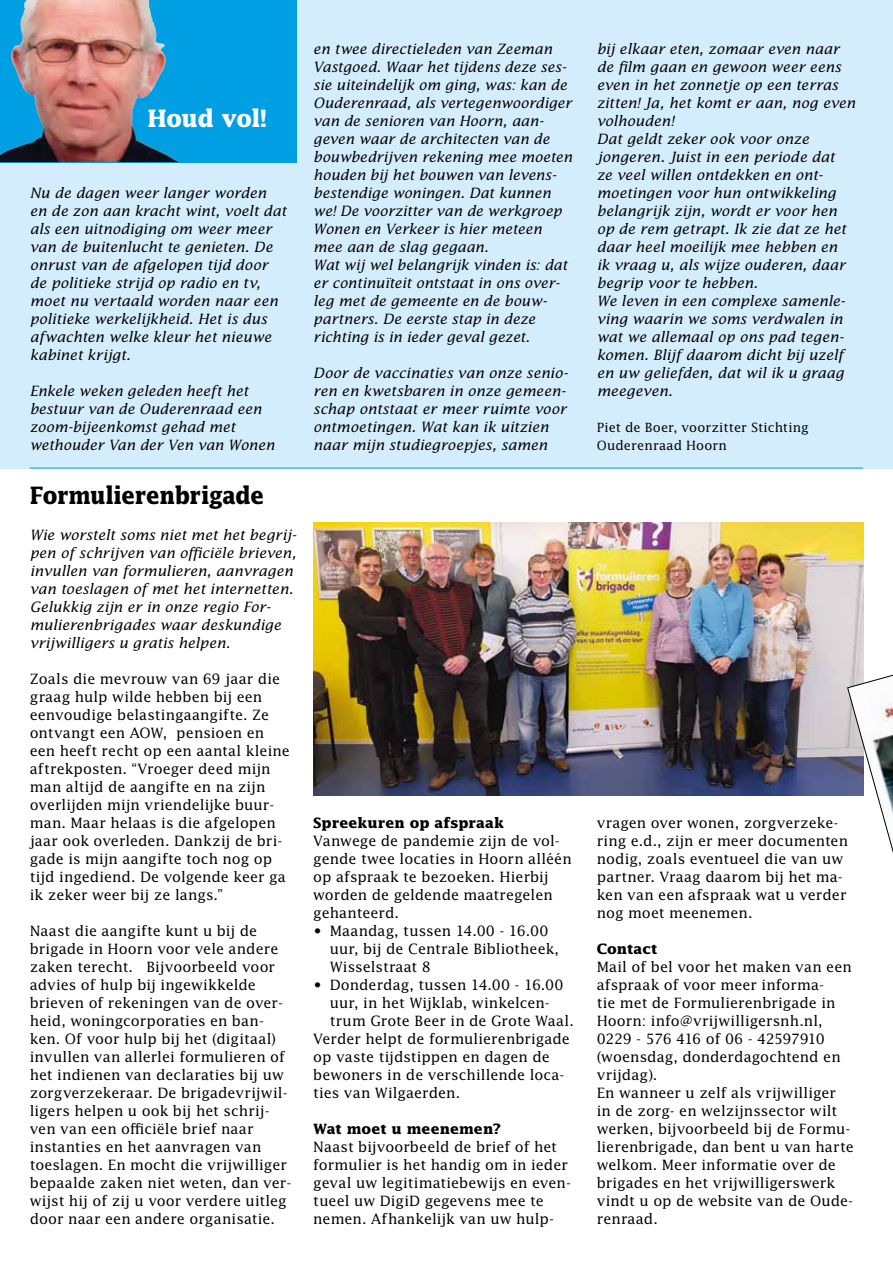
<style>
.page{position:relative;width:893px;height:1263px;background:#fff}
.page>*{position:absolute;margin:0;border:0;box-sizing:border-box;transform-origin:0 0}
.t1{font:700 24px "Lucida Std";letter-spacing:-.02em;color:#000;scale:.9 1}
.t2{font:700 24px "Lucida Std";letter-spacing:-.015em;color:#fff;scale:.95 1}
.t3{font:14.25px/18px "Lucida Std";letter-spacing:.005em;color:#000}
.t4{font:italic 14.25px/18px "Lucida Std";color:#000}
.t5{font:700 14.25px "Lucida Std";letter-spacing:-.005em;color:#000}
.t6{font:12.75px/18px "Lucida Std";letter-spacing:.01em;color:#000}
</style>
<div class="page">
<div style="left:0;top:0;width:893px;height:468px;background:#d4edfc"></div>
<svg style="left:0;top:0;width:297px;height:162px;background:#4f90b4"></svg>
<img style="left:20px;top:0;width:7px;height:30px">
<hr style="left:30px;top:468px;width:833px;height:1px;background:#009fe3">
<img style="left:313px;top:522px;width:550px;height:273px">
<svg style="left:847px;top:642px;width:46px;height:211px"></svg>
<h1 class="t2" style="left:147px;top:104px;width:127px">Houd vol!</h1>
<p class="t4" style="left:30px;top:184px;width:258px">Nu de dagen weer langer worden en de zon aan kracht wint, voelt dat als een uitnodiging om weer meer van de buitenlucht te genieten. De onrust van de afgelopen tijd door de politieke strijd op radio en tv, moet nu vertaald worden naar een politieke werkelijkheid. Het is dus afwachten welke kleur het nieuwe kabinet krijgt.</p>
<p class="t4" style="left:30px;top:382px;width:246px">Enkele weken geleden heeft het bestuur van de Ouderenraad een zoom-bijeenkomst gehad met wethouder Van der Ven van Wonen</p>
<h1 class="t1" style="left:30px;top:481px;width:262px">Formulierenbrigade</h1>
<p class="t4" style="left:30px;top:526px;width:268px">Wie worstelt soms niet met het begrij&shy;pen of schrijven van officiële brieven, invullen van formulieren, aanvragen van toeslagen of met het internetten.<br>Gelukkig zijn er in onze regio For&shy;mulierenbrigades waar deskundige vrijwilligers u gratis helpen.</p>
<p class="t3" style="left:30px;top:670px;width:262px">Zoals die mevrouw van 69 jaar die graag hulp wilde hebben bij een eenvoudige belastingaangifte. Ze ontvangt een AOW, pensioen en een heeft recht op een aantal kleine aftrekposten. “Vroeger deed mijn man altijd de aangifte en na zijn overlijden mijn vriendelijke buur&shy;man. Maar helaas is die afgelopen jaar ook overleden. Dankzij de bri&shy;gade is mijn aangifte toch nog op tijd ingediend. De volgende keer ga ik zeker weer bij ze langs.”</p>
<p class="t3" style="left:30px;top:922px;width:263px">Naast die aangifte kunt u bij de brigade in Hoorn voor vele andere zaken terecht. Bijvoorbeeld voor advies of hulp bij ingewikkelde brieven of rekeningen van de over&shy;heid, woningcorporaties en ban&shy;ken. Of voor hulp bij het (digitaal) invullen van allerlei formulieren of het indienen van declaraties bij uw zorgverzekeraar. De brigadevrijwil&shy;ligers helpen u ook bij het schrij&shy;ven van een officiële brief naar instanties en het aanvragen van toeslagen. En mocht die vrijwilliger bepaalde zaken niet weten, dan ver&shy;wijst hij of zij u voor verdere uitleg door naar een andere organisatie.</p>
<p class="t4" style="left:313px;top:40px;width:261px">en twee directieleden van Zeeman Vastgoed. Waar het tijdens deze ses&shy;sie uiteindelijk om ging, was: kan de Ouderenraad, als vertegenwoordiger van de senioren van Hoorn, aan&shy;geven waar de architecten van de bouwbedrijven rekening mee moeten houden bij het bouwen van levens&shy;bestendige woningen. Dat kunnen we! De voorzitter van de werkgroep Wonen en Verkeer is hier meteen mee aan de slag gegaan.<br>Wat wij wel belangrijk vinden is: dat er continuïteit ontstaat in ons over&shy;leg met de gemeente en de bouw&shy;partners. De eerste stap in deze richting is in ieder geval gezet.</p>
<p class="t4" style="left:313px;top:364px;width:256px">Door de vaccinaties van onze senio&shy;ren en kwetsbaren in onze gemeen&shy;schap ontstaat er meer ruimte voor ontmoetingen. Wat kan ik uitzien naar mijn studiegroepjes, samen</p>
<p class="t5" style="left:313px;top:814px;width:192px">Spreekuren op afspraak</p>
<p class="t3" style="left:313px;top:832px;width:260px">Vanwege de pandemie zijn de vol&shy;gende twee locaties in Hoorn alléén op afspraak te bezoeken. Hierbij worden de geldende maatregelen gehanteerd.</p>
<p class="t3" style="left:330px;top:922px;width:231px;text-indent:-17px">• Maandag, tussen 14.00 - 16.00 uur, bij de Centrale Bibliotheek,<br>Wisselstraat 8</p>
<p class="t3" style="left:313px;top:976px;width:252px">• Donderdag, tussen 14.00 - 16.00</p>
<p class="t3" style="left:330px;top:994px;width:222px">uur, in het Wijklab, winkelcen-</p>
<p class="t3" style="left:330px;top:1012px;width:246px">trum Grote Beer in de Grote Waal.</p>
<p class="t3" style="left:313px;top:1030px;width:258px">Verder helpt de formulierenbrigade</p>
<p class="t3" style="left:313px;top:1048px;width:238px">op vaste tijdstippen en dagen de</p>
<p class="t3" style="left:313px;top:1066px;width:253px">bewoners in de verschillende loca-</p>
<p class="t3" style="left:313px;top:1084px;width:149px">ties van Wilgaerden.</p>
<p class="t5" style="left:313px;top:1120px;width:189px">Wat moet u meenemen?</p>
<p class="t3" style="left:313px;top:1138px;width:259px">Naast bijvoorbeeld de brief of het formulier is het handig om in ieder geval uw legitimatiebewijs en even&shy;tueel uw DigiD gegevens mee te nemen. Afhankelijk van uw hulp-</p>
<p class="t4" style="left:597px;top:40px;width:260px">bij elkaar eten, zomaar even naar de film gaan en gewoon weer eens even in het zonnetje op een terras zitten! Ja, het komt er aan, nog even volhouden!<br>Dat geldt zeker ook voor onze jongeren. Juist in een periode dat<br>ze veel willen ontdekken en ont&shy;moetingen voor hun ontwikkeling belangrijk zijn, wordt er voor hen op de rem getrapt. Ik zie dat ze het daar heel moeilijk mee hebben en<br>ik vraag u, als wijze ouderen, daar begrip voor te hebben.<br>We leven in een complexe samenle&shy;ving waarin we soms verdwalen in wat we allemaal op ons pad tegen&shy;komen. Blijf daarom dicht bij uzelf en uw geliefden, dat wil ik u graag meegeven.</p>
<p class="t6" style="left:597px;top:418px;width:214px">Piet de Boer, voorzitter Stichting<br>Ouderenraad Hoorn</p>
<p class="t3" style="left:597px;top:814px;width:253px">vragen over wonen, zorgverzeke&shy;ring e.d., zijn er meer documenten nodig, zoals eventueel die van uw partner. Vraag daarom bij het ma&shy;ken van een afspraak wat u verder nog moet meenemen.</p>
<p class="t5" style="left:597px;top:940px;width:62px">Contact</p>
<p class="t3" style="left:597px;top:957px;width:258px">Mail of bel voor het maken van een afspraak of voor meer informa-<br>tie met de Formulierenbrigade in<br>Hoorn: info@vrijwilligersnh.nl,<br>0229 - 576 416 of 06 - 42597910 (woensdag, donderdagochtend en vrijdag).<br>En wanneer u zelf als vrijwilliger in de zorg- en welzijnssector wilt werken, bijvoorbeeld bij de Formu&shy;lierenbrigade, dan bent u van harte welkom. Meer informatie over de brigades en het vrijwilligerswerk vindt u op de website van de Oude&shy;renraad.</p>
</div>
